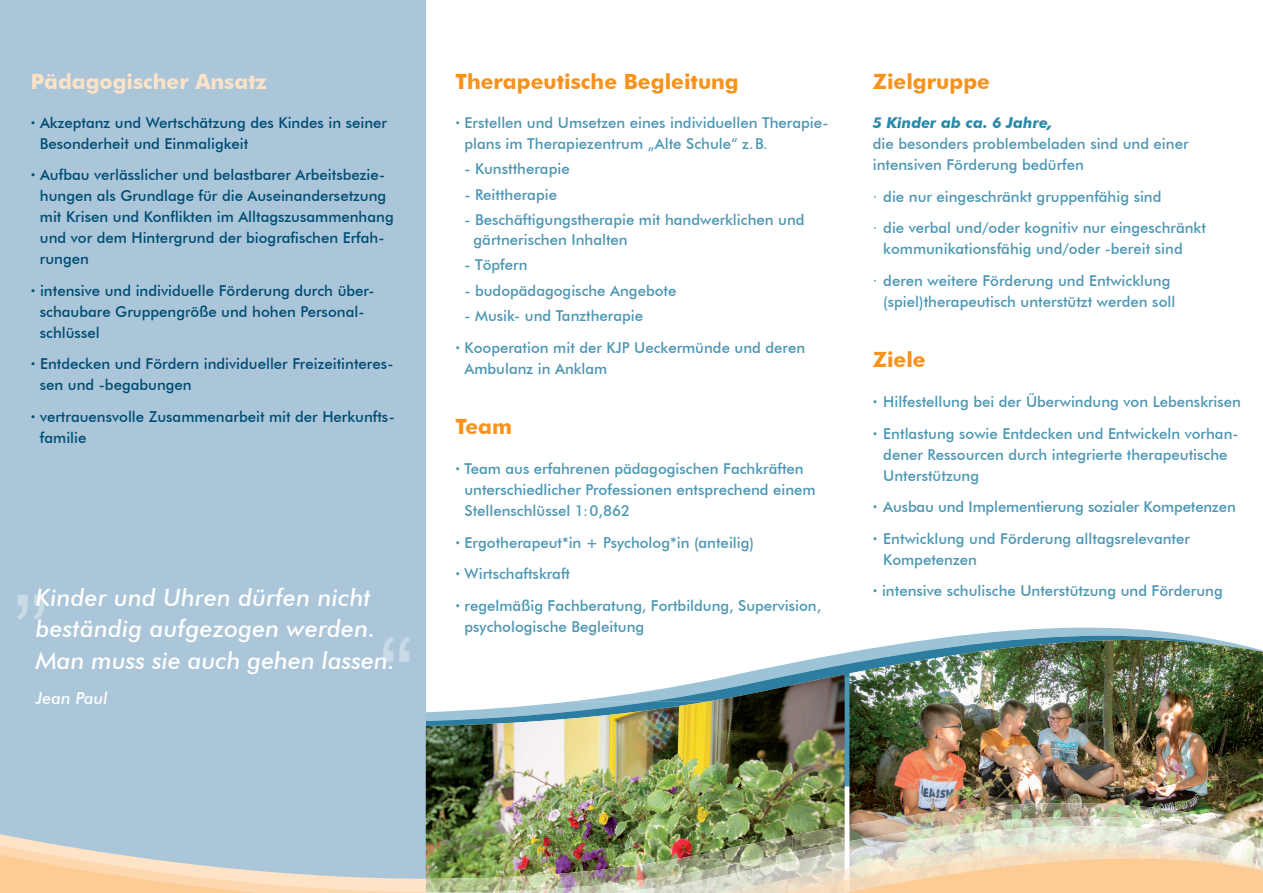
<style>
.page{position:relative;width:1263px;height:893px;background:#fff}
.page>*{position:absolute;margin:0;border:0;box-sizing:border-box;transform-origin:0 0}
.t1{font:108px "Arial";color:#c9dbe7}
.t2{font:106.5px "Arial";color:#c9dbe7}
.t3{font:italic 500 24px/31.5px "Futura BT";letter-spacing:.01em;color:#fff}
.t4{font:700 21px "Futura BT";color:#f7931d}
.t5{font:700 21px "Futura BT";color:#fee3c6}
.t6{font:italic 500 16.5px "Futura BT";letter-spacing:.01em;color:#fff}
.t7{font:500 15px/31.5px "Futura BT";color:#4d97b4}
.t8{font:500 15px/21px "Futura BT";color:#004d74}
.t9{font:italic 700 15px "Futura BT";color:#2889a8}
.s1{font-weight:700;color:#005376}
.s2{font-weight:700}
</style>
<div class="page">
<svg style="left:425px;top:613px;width:792px;height:177px"></svg>
<div style="left:0;top:0;width:425px;height:893px;background:#abc6d9"></div>
<svg style="left:36px;top:595px;width:8px;height:25px"></svg>
<img style="left:426px;top:675px;width:419px;height:153px">
<img style="left:849px;top:640px;width:414px;height:168px">
<svg style="left:0;top:790px;width:426px;height:103px"></svg>
<img style="left:792px;top:826px;width:53px;height:2px">
<img style="left:849px;top:805px;width:155px;height:15px">
<img style="left:1004px;top:803px;width:156px;height:14px">
<img style="left:1159px;top:808px;width:104px;height:12px">
<img style="left:849px;top:820px;width:155px;height:5px">
<img style="left:1004px;top:817px;width:156px;height:8px">
<img style="left:1159px;top:820px;width:104px;height:5px">
<svg style="left:849px;top:825px;width:414px;height:3px"></svg>
<img style="left:19px;top:828px;width:1244px;height:65px">
<h3 class="t5" style="left:31px;top:68px;width:238px">Pädagogischer Ansatz</h3>
<p class="t8" style="left:40px;top:112px;width:349px;text-indent:-9px"><span class="s1">·</span> Akzeptanz und Wertschätzung des Kindes in seiner<br>Besonderheit und Einmaligkeit</p>
<p class="t8" style="left:40px;top:164px;width:355px;text-indent:-9px"><span class="s1">·</span> Aufbau verlässlicher und belastbarer Arbeitsbezie&shy;hungen als Grundlage für die Auseinandersetzung mit Krisen und Konflikten im Alltagszusammenhang und vor dem Hintergrund der biografischen Erfah&shy;rungen</p>
<p class="t8" style="left:40px;top:280px;width:336px;text-indent:-9px"><span class="s1">·</span> intensive und individuelle Förderung durch über&shy;schaubare Gruppengröße und hohen Personal&shy;schlüssel</p>
<p class="t8" style="left:40px;top:353px;width:355px;text-indent:-9px"><span class="s1">·</span> Entdecken und Fördern individueller Freizeitinteres&shy;sen und -begabungen</p>
<p class="t8" style="left:40px;top:406px;width:356px;text-indent:-9px"><span class="s1">·</span> vertrauensvolle Zusammenarbeit mit der Herkunfts&shy;familie</p>
<h3 class="t3" style="left:36px;top:581px;width:361px">Kinder und Uhren dürfen nicht beständig aufgezogen werden.<br>Man muss sie auch gehen lassen.</h3>
<p class="t6" style="left:36px;top:688px;width:73px">Jean Paul</p>
<h1 class="t1" style="left:49px;top:653px;width:37px;rotate:-180deg">“</h1>
<h2 class="t2" style="left:379px;top:603px;width:37px">“</h2>
<h3 class="t4" style="left:455px;top:68px;width:285px">Therapeutische Begleitung</h3>
<p class="t7" style="left:464px;top:112px;width:365px;line-height:21px;text-indent:-9px"><span class="s2">·</span> Erstellen und Umsetzen eines individuellen Therapie&shy;plans im Therapiezentrum „Alte Schule“ z.B.</p>
<p class="t7" style="left:464px;top:153px;width:107px">- Kunsttherapie</p>
<p class="t7" style="left:464px;top:178px;width:94px">- Reittherapie</p>
<p class="t7" style="left:474px;top:210px;width:332px;line-height:19.5px;text-indent:-9px">- Beschäftigungstherapie mit handwerklichen und gärtnerischen Inhalten</p>
<p class="t7" style="left:464px;top:249px;width:65px">- Töpfern</p>
<p class="t7" style="left:464px;top:274px;width:213px">- budopädagogische Angebote</p>
<p class="t7" style="left:455px;top:300px;width:351px;text-indent:9px">- Musik- und Tanztherapie<br><span class="s2">·</span> Kooperation mit der KJP Ueckermünde und deren</p>
<p class="t7" style="left:464px;top:352px;width:144px">Ambulanz in Anklam</p>
<h3 class="t4" style="left:455px;top:413px;width:58px">Team</h3>
<p class="t7" style="left:464px;top:458px;width:353px;line-height:21px;text-indent:-9px"><span class="s2">·</span> Team aus erfahrenen pädagogischen Fachkräften unterschiedlicher Professionen entsprechend einem<br>Stellenschlüssel 1:0,862</p>
<p class="t7" style="left:455px;top:526px;width:367px"><span class="s2">·</span> Ergotherapeut*in + Psycholog*in (anteilig)<br><span class="s2">·</span> Wirtschaftskraft<br><span class="s2">·</span> regelmäßig Fachberatung, Fortbildung, Supervision,</p>
<p class="t7" style="left:464px;top:610px;width:181px">psychologische Begleitung</p>
<h3 class="t4" style="left:873px;top:68px;width:119px">Zielgruppe</h3>
<p class="t9" style="left:873px;top:114px;width:181px">5 Kinder ab ca. 6 Jahre,</p>
<p class="t7" style="left:873px;top:133px;width:317px;line-height:21px">die besonders problembeladen sind und einer intensiven Förderung bedürfen</p>
<p class="t7" style="left:873px;top:180px;width:335px">· die nur eingeschränkt gruppenfähig sind<br>· die verbal und/oder kognitiv nur eingeschränkt</p>
<p class="t7" style="left:873px;top:233px;width:311px;text-indent:10px">kommunikationsfähig und/oder -bereit sind · deren weitere Förderung und Entwicklung</p>
<p class="t7" style="left:883px;top:285px;width:294px">(spiel)therapeutisch unterstützt werden soll</p>
<h3 class="t4" style="left:873px;top:346px;width:54px">Ziele</h3>
<p class="t7" style="left:873px;top:386px;width:370px"><span class="s2">·</span> Hilfestellung bei der Überwindung von Lebenskrisen <span class="s2">·</span> Entlastung sowie Entdecken und Entwickeln vorhan-</p>
<p class="t7" style="left:883px;top:444px;width:346px;line-height:21px">dener Ressourcen durch integrierte therapeutische<br>Unterstützung</p>
<p class="t7" style="left:873px;top:491px;width:364px"><span class="s2">·</span> Ausbau und Implementierung sozialer Kompetenzen <span class="s2">·</span> Entwicklung und Förderung alltagsrelevanter</p>
<p class="t7" style="left:873px;top:543px;width:351px;text-indent:10px">Kompetenzen<br><span class="s2">·</span> intensive schulische Unterstützung und Förderung</p>
</div>
